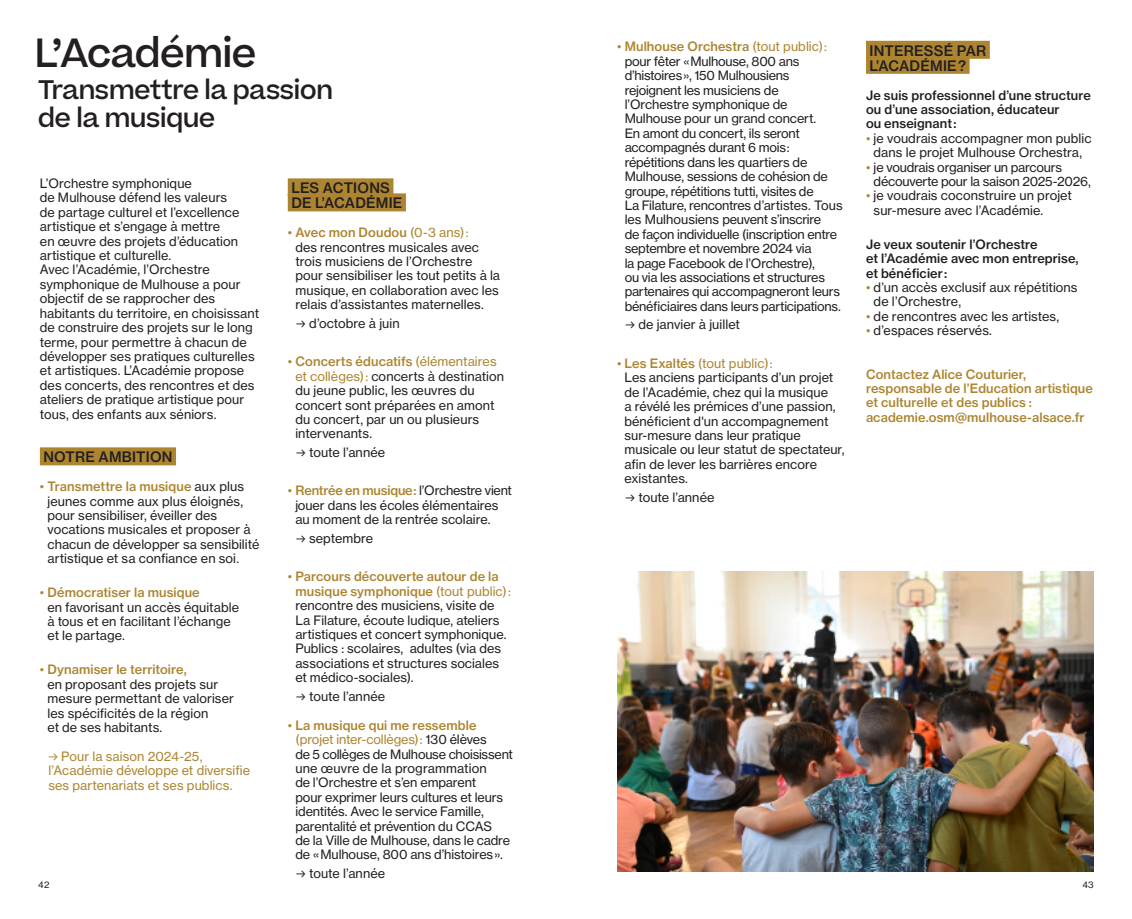
<style>
.page{position:relative;width:1132px;height:919px;background:#fff}
.page>*{position:absolute;margin:0;border:0;box-sizing:border-box;transform-origin:0 0}
.SURLIGNE{font:500 39px "Beatrice";letter-spacing:-.035em;color:#231f20}
.SURLIGNE-2{font:500 25.65px "Beatrice";letter-spacing:-.03em;color:#231f20}
.SURLIGNE-3{font:14.25px "N Haas Grotesk TX Pro 65 Md";letter-spacing:.015em;color:#231f20}
.t1{font:12.75px/14.4px "N Haas Grotesk TX Pro 55 Rg";color:#231f20}
.t2{font:12.75px/14.4px "N Haas Grotesk TX Pro 55 Rg";letter-spacing:-.02em;color:#231f20}
.t3{font:12.75px/14.4px "N Haas Grotesk TX Pro 65 Md";letter-spacing:.01em;color:#231f20}
.t4{font:12.75px/14.4px "N Haas Grotesk TX Pro 65 Md";letter-spacing:.01em;color:#ad8531}
.t5{font:12.75px/14.4px "N Haas Grotesk TX Pro 55 Rg";letter-spacing:.005em;color:#ad8531}
.t6{font:9px "N Haas Grotesk TX Pro 55 Rg";color:#231f20}
.s1{color:#ad8531}
.s2{font-family:"N Haas Grotesk TX Pro 65 Md";color:#ad8531}
.s3{font-family:"Neue Montreal"}
</style>
<div class="page">
<div style="left:40px;top:447px;width:136px;height:18px;background:#ad8531"></div>
<div style="left:288px;top:178px;width:105px;height:18px;background:#ad8531"></div>
<div style="left:288px;top:193px;width:118px;height:18px;background:#ad8531"></div>
<div style="left:865px;top:41px;width:124px;height:18px;background:#ad8531"></div>
<div style="left:865px;top:56px;width:104px;height:18px;background:#ad8531"></div>
<img style="left:617px;top:571px;width:476px;height:300px">
<p class="SURLIGNE" style="left:35px;top:27px;width:223px">L’Académie</p>
<p class="SURLIGNE-2" style="left:38px;top:73px;width:297px">Transmettre la passion</p>
<p class="SURLIGNE-2" style="left:38px;top:101px;width:179px">de la musique</p>
<p class="t1" style="left:40px;top:176px;width:201px">L’Orchestre symphonique<br>de Mulhouse défend les valeurs de partage culturel et l’excellence artistique et s’engage à mettre<br>en œuvre des projets d’éducation artistique et culturelle.</p>
<p class="t1" style="left:40px;top:262px;width:221px">Avec l’Académie, l’Orchestre symphonique de Mulhouse a pour objectif de se rapprocher des habitants du territoire, en choisissant de construire des projets sur le long terme, pour permettre à chacun de développer ses pratiques culturelles et artistiques. L’Académie propose des concerts, des rencontres et des ateliers de pratique artistique pour tous, des enfants aux séniors.</p>
<p class="SURLIGNE-3" style="left:43px;top:448px;width:131px">NOTRE AMBITION</p>
<p class="t1" style="left:47px;top:479px;width:213px;text-indent:-8px"><span class="s1">•</span> <span class="s2">Transmettre la musique</span> aux plus jeunes comme aux plus éloignés, pour sensibiliser, éveiller des vocations musicales et proposer à chacun de développer sa sensibilité artistique et sa confiance en soi.</p>
<p class="t1" style="left:47px;top:585px;width:193px;text-indent:-8px"><span class="s1">•</span> <span class="s2">Démocratiser la musique<br></span>en favorisant un accès équitable à tous et en facilitant l’échange et le partage.</p>
<p class="t1" style="left:47px;top:662px;width:188px;text-indent:-8px"><span class="s1">•</span> <span class="s2">Dynamiser le territoire,<br></span>en proposant des projets sur mesure permettant de valoriser les spécificités de la région<br>et de ses habitants.</p>
<p class="t5" style="left:48px;top:748px;width:203px"><span class="s3">→</span> Pour la saison 2024-25, l’Académie développe et diversifie ses partenariats et ses publics.</p>
<p class="SURLIGNE-3" style="left:291px;top:179px;width:100px">LES ACTIONS</p>
<p class="SURLIGNE-3" style="left:291px;top:194px;width:113px">DE L’ACADÉMIE</p>
<p class="t1" style="left:295px;top:225px;width:206px;text-indent:-8px"><span class="s1">•</span> <span class="s2">Avec mon Doudou</span> <span class="s1">(0-3 ans) :<br></span>des rencontres musicales avec trois musiciens de l’Orchestre pour sensibiliser les tout petits à la musique, en collaboration avec les relais d’assistantes maternelles.</p>
<p class="t1" style="left:296px;top:316px;width:105px"><span class="s3">→</span> d’octobre à juin</p>
<p class="t1" style="left:295px;top:354px;width:210px;text-indent:-8px"><span class="s1">•</span> <span class="s2">Concerts éducatifs</span> <span class="s1">(élémentaires et collèges) :</span> concerts à destination du jeune public, les œuvres du concert sont préparées en amont du concert, par un ou plusieurs intervenants.</p>
<p class="t1" style="left:296px;top:445px;width:90px"><span class="s3">→</span> toute l’année</p>
<p class="t1" style="left:295px;top:483px;width:218px;text-indent:-8px"><span class="s1">•</span> <span class="s2">Rentrée en musique :</span> l’Orchestre vient jouer dans les écoles élémentaires au moment de la rentrée scolaire.</p>
<p class="t1" style="left:296px;top:531px;width:78px"><span class="s3">→</span> septembre</p>
<p class="t1" style="left:295px;top:569px;width:217px;text-indent:-8px"><span class="s1">•</span> <span class="s2">Parcours découverte autour de la musique symphonique</span> <span class="s1">(tout public) : </span>rencontre des musiciens, visite de La Filature, écoute ludique, ateliers artistiques et concert symphonique.<br>Publics : scolaires, adultes (via des associations et structures sociales et médico-sociales).</p>
<p class="t1" style="left:296px;top:689px;width:90px"><span class="s3">→</span> toute l’année</p>
<p class="t1" style="left:295px;top:717px;width:219px;text-indent:-8px"><span class="s1">•</span> <span class="s2">La musique qui me ressemble </span><span class="s1">(projet inter-collèges) :</span> 130 élèves<br>de 5 collèges de Mulhouse choisissent une œuvre de la programmation<br>de l’Orchestre et s’en emparent<br>pour exprimer leurs cultures et leurs identités. Avec le service Famille, parentalité et prévention du CCAS<br>de la Ville de Mulhouse, dans le cadre de « Mulhouse, 800 ans d’histoires ».</p>
<p class="t1" style="left:296px;top:866px;width:90px"><span class="s3">→</span> toute l’année</p>
<p class="t2" style="left:624px;top:40px;width:219px;text-indent:-8px"><span class="s1">•</span> <span class="s2">Mulhouse Orchestra</span> <span class="s1">(tout public) : </span>pour fêter « Mulhouse, 800 ans d’histoires », 150 Mulhousiens rejoignent les musiciens de l’Orchestre symphonique de Mulhouse pour un grand concert.<br>En amont du concert, ils seront accompagnés durant 6 mois: répétitions dans les quartiers de Mulhouse, sessions de cohésion de groupe, répétitions tutti, visites de<br>La Filature, rencontres d’artistes. Tous les Mulhousiens peuvent s’inscrire<br>de façon individuelle (inscription entre septembre et novembre 2024 via<br>la page Facebook de l’Orchestre),<br>ou via les associations et structures partenaires qui accompagneront leurs bénéficiaires dans leurs participations.</p>
<p class="t1" style="left:625px;top:317px;width:116px"><span class="s3">→</span> de janvier à juillet</p>
<p class="t1" style="left:624px;top:356px;width:221px;text-indent:-7px"><span class="s1">•</span> <span class="s2">Les Exaltés</span> <span class="s1">(tout public) :<br></span>Les anciens participants d’un projet de l’Académie, chez qui la musique<br>a révélé les prémices d’une passion, bénéficient d'un accompagnement sur-mesure dans leur pratique musicale ou leur statut de spectateur, afin de lever les barrières encore existantes.</p>
<p class="t1" style="left:625px;top:490px;width:90px"><span class="s3">→</span> toute l’année</p>
<p class="SURLIGNE-3" style="left:869px;top:42px;width:118px">INTERESSÉ PAR</p>
<p class="SURLIGNE-3" style="left:869px;top:57px;width:98px">L’ACADÉMIE ?</p>
<p class="t3" style="left:865px;top:88px;width:226px">Je suis professionnel d’une structure ou d’une association, éducateur<br>ou enseignant :</p>
<p class="t1" style="left:865px;top:131px;width:227px;text-align:center"><span class="s1">•</span> je voudrais accompagner mon public dans le projet Mulhouse Orchestra,</p>
<p class="t2" style="left:873px;top:160px;width:219px;text-indent:-8px"><span class="s1">•</span> je voudrais organiser un parcours découverte pour la saison 2025-2026,</p>
<p class="t1" style="left:873px;top:189px;width:200px;text-indent:-8px"><span class="s1">•</span> je voudrais coconstruire un projet sur-mesure avec l’Académie.</p>
<p class="t3" style="left:865px;top:237px;width:214px">Je veux soutenir l’Orchestre<br>et l’Académie avec mon entreprise, et bénéficier :</p>
<p class="t1" style="left:873px;top:280px;width:205px;text-indent:-8px"><span class="s1">•</span> d’un accès exclusif aux répétitions de l’Orchestre,</p>
<p class="t1" style="left:865px;top:309px;width:195px"><span class="s1">•</span> de rencontres avec les artistes,</p>
<p class="t1" style="left:865px;top:323px;width:127px"><span class="s1">•</span> d’espaces réservés.</p>
<p class="t4" style="left:865px;top:366px;width:162px">Contactez Alice Couturier,</p>
<p class="t4" style="left:865px;top:381px;width:228px">responsable de l’Education artistique et culturelle et des publics :</p>
<p class="t4" style="left:865px;top:410px;width:220px">academie.osm@mulhouse-alsace.fr</p>
<p class="t6" style="left:38px;top:878px;width:13px">42</p>
<p class="t6" style="left:1081px;top:878px;width:13px">43</p>
</div>
